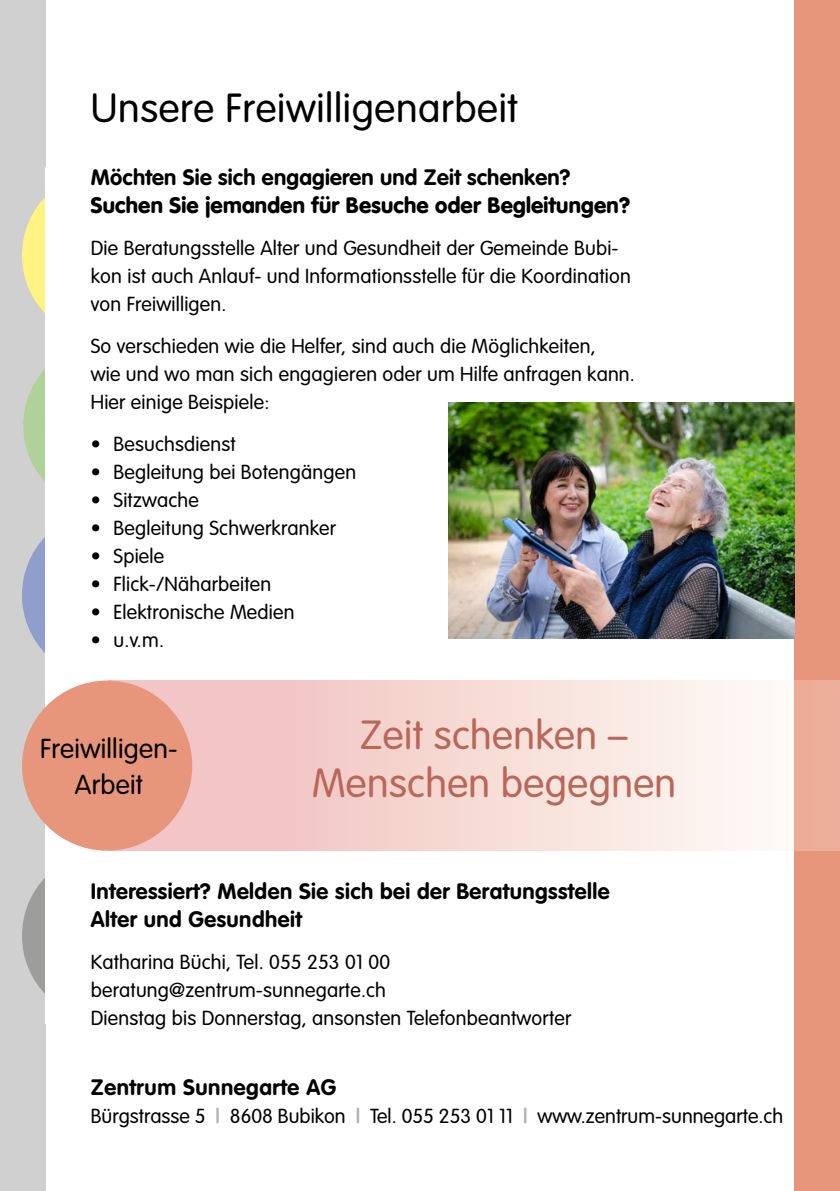
<style>
.page{position:relative;width:840px;height:1191px;background:#fff}
.page>*{position:absolute;margin:0;border:0;box-sizing:border-box;transform-origin:0 0}
.t1{font:300 40px/48px "VAG Rounded";letter-spacing:.01em;color:#b96759;text-align:center}
.t2{font:300 40px "VAG Rounded";letter-spacing:.015em;color:#000}
.t3{font:300 27px/36px "VAG Rounded";letter-spacing:.01em;color:#000;text-align:center}
.t4{font:700 22px/28px "VAG Rounded";letter-spacing:.02em;color:#000}
.t5{font:900 22px "VAG Rounded";letter-spacing:.01em;color:#000}
.t6{font:300 20px/28px "VAG Rounded";letter-spacing:.01em;color:#000}
.s1{font-weight:900;color:#b3b2b2}
</style>
<div class="page">
<div style="left:0;top:0;width:45px;height:1191px;background:#d0d0d0"></div>
<div style="left:22px;top:170px;width:170px;height:170px;background:#fff482;border-radius:50%"></div>
<div style="left:22px;top:510px;width:170px;height:170px;background:#8f9eca;border-radius:50%"></div>
<div style="left:22px;top:850px;width:170px;height:170px;background:#9d9d9c;border-radius:50%"></div>
<div style="left:23px;top:340px;width:170px;height:170px;background:#b0d199;border-radius:50%"></div>
<div style="left:45px;top:167px;width:150px;height:856px;background:#fff"></div>
<div style="left:793px;top:0;width:46px;height:1191px;background:#e7967b"></div>
<img style="left:448px;top:403px;width:345px;height:235px">
<svg style="left:116px;top:680px;width:722px;height:170px;background:#f6d9d4"></svg>
<div style="left:22px;top:680px;width:170px;height:170px;background:#e7967b;border-radius:50%"></div>
<h1 class="t2" style="left:91px;top:85px;width:428px">Unsere Freiwilligenarbeit</h1>
<p class="t4" style="left:91px;top:163px;width:481px">Möchten Sie sich engagieren und Zeit schenken?</p>
<p class="t5" style="left:91px;top:191px;width:540px">Suchen Sie jemanden für Besuche oder Begleitungen?</p>
<p class="t6" style="left:91px;top:233px;width:541px">Die Beratungsstelle Alter und Gesundheit der Gemeinde Bubi&shy;kon ist auch Anlauf- und Informationsstelle für die Koordination von Freiwilligen.</p>
<p class="t6" style="left:91px;top:331px;width:545px">So verschieden wie die Helfer, sind auch die Möglichkeiten,<br>wie und wo man sich engagieren oder um Hilfe anfragen kann.<br>Hier einige Beispiele:</p>
<p class="t6" style="left:91px;top:429px;width:146px">• Besuchsdienst</p>
<p class="t6" style="left:91px;top:457px;width:267px">• Begleitung bei Botengängen</p>
<p class="t6" style="left:91px;top:485px;width:110px">• Sitzwache</p>
<p class="t6" style="left:91px;top:513px;width:247px">• Begleitung Schwerkranker</p>
<p class="t6" style="left:91px;top:541px;width:75px">• Spiele</p>
<p class="t6" style="left:91px;top:569px;width:182px">• Flick-/Näharbeiten</p>
<p class="t6" style="left:91px;top:597px;width:205px">• Elektronische Medien</p>
<p class="t6" style="left:91px;top:625px;width:75px">• u.v.m.</p>
<h2 class="t3" style="left:40px;top:730px;width:139px">Freiwilligen-<br>Arbeit</h2>
<h1 class="t1" style="left:312px;top:710px;width:365px">Zeit schenken –<br>Menschen begegnen</h1>
<p class="t4" style="left:91px;top:877px;width:520px">Interessiert? Melden Sie sich bei der Beratungsstelle<br>Alter und Gesundheit</p>
<p class="t6" style="left:91px;top:947px;width:482px">Katharina Büchi, Tel. 055 253 01 00 beratung@zentrum-sunnegarte.ch<br>Dienstag bis Donnerstag, ansonsten Telefonbeantworter</p>
<p class="t4" style="left:91px;top:1072px;width:247px">Zentrum Sunnegarte AG</p>
<p class="t6" style="left:91px;top:1101px;width:693px">Bürgstrasse 5 <span class="s1">|</span> 8608 Bubikon <span class="s1">|</span> Tel. 055 253 01 11 <span class="s1">|</span> www.zentrum-sunnegarte.ch</p>
</div>
